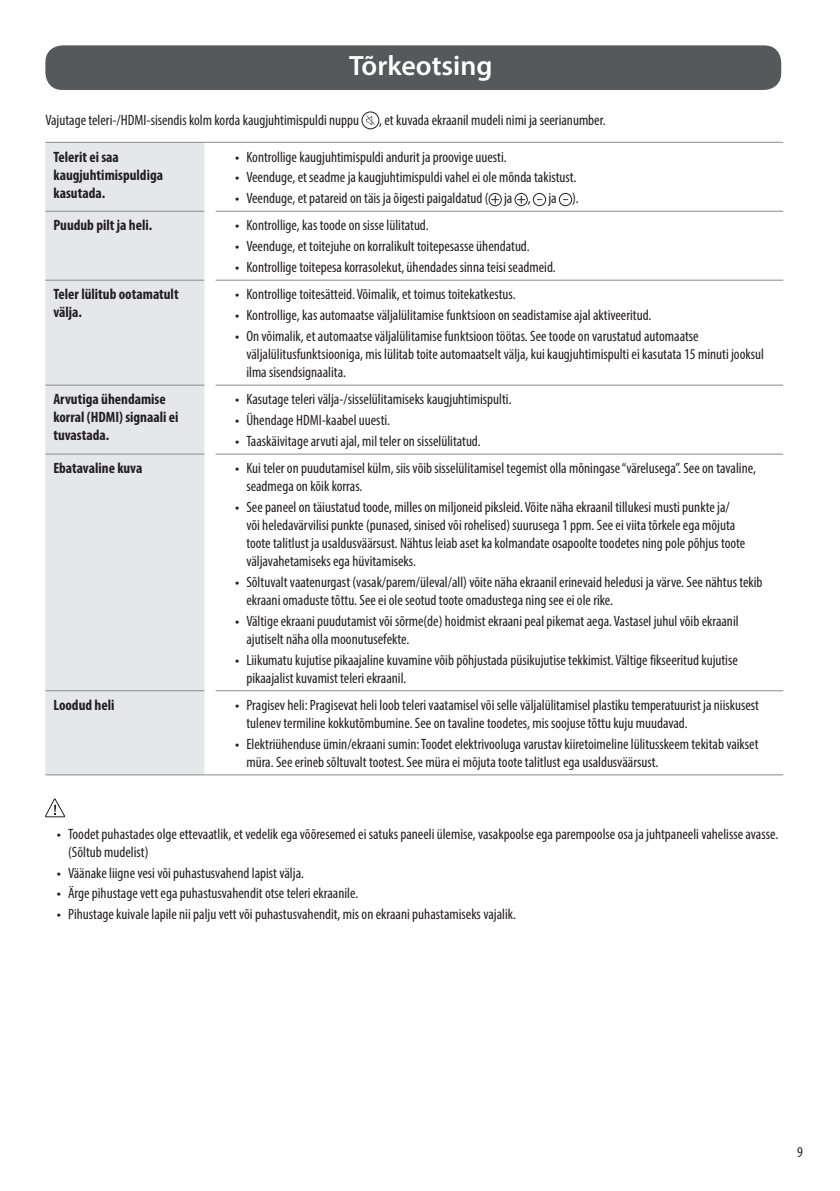
<style>
.page{position:relative;width:840px;height:1191px;background:#fff}
.page>*{position:absolute;margin:0;border:0;box-sizing:border-box;transform-origin:0 0}
.t1{font:600 28px "Myriad Pro";color:#fff}
.Body{font:condensed 15px/18px "Myriad Pro";color:#231f20}
.Body_Bold{font:700 condensed 15px/18px "Myriad Pro";color:#231f20}
.s1{font-family:"LG Smart";font-stretch:normal}
</style>
<div class="page">
<div style="left:45px;top:45px;width:735px;height:45px;background:#57585a;border-radius:17px"></div>
<div style="left:361px;top:112px;width:18px;height:17px;border:1px solid #231f20;border-radius:50%"></div>
<svg style="left:366px;top:116px;width:8px;height:9px"></svg>
<div style="left:45px;top:143px;width:159px;height:631px;background:#e6e7e9"></div>
<hr style="left:45px;top:211px;width:159px;height:1px;background:#87898c">
<hr style="left:215px;top:211px;width:567px;height:1px;background:#87898c">
<hr style="left:45px;top:280px;width:159px;height:1px;background:#87898c">
<hr style="left:215px;top:280px;width:567px;height:1px;background:#87898c">
<hr style="left:45px;top:385px;width:159px;height:1px;background:#87898c">
<hr style="left:215px;top:385px;width:567px;height:1px;background:#87898c">
<hr style="left:45px;top:454px;width:159px;height:1px;background:#87898c">
<hr style="left:215px;top:454px;width:567px;height:1px;background:#87898c">
<hr style="left:45px;top:690px;width:159px;height:1px;background:#87898c">
<hr style="left:215px;top:690px;width:567px;height:1px;background:#87898c">
<hr style="left:45px;top:142px;width:159px;height:1px;background:#87898c">
<hr style="left:215px;top:142px;width:567px;height:1px;background:#87898c">
<hr style="left:45px;top:774px;width:159px;height:1px;background:#87898c">
<hr style="left:215px;top:774px;width:567px;height:1px;background:#87898c">
<svg style="left:491px;top:196px;width:8px;height:8px"></svg>
<div style="left:488px;top:193px;width:13px;height:13px;border:1px solid #231f20;border-radius:50%"></div>
<svg style="left:517px;top:196px;width:8px;height:8px"></svg>
<div style="left:514px;top:193px;width:13px;height:13px;border:1px solid #231f20;border-radius:50%"></div>
<div style="left:532px;top:193px;width:13px;height:13px;border:1px solid #231f20;border-radius:50%"></div>
<div style="left:558px;top:193px;width:13px;height:13px;border:1px solid #231f20;border-radius:50%"></div>
<svg style="left:45px;top:798px;width:20px;height:19px"></svg>
<p class="t1" style="left:349px;top:48px;width:145px">Tõrkeotsing</p>
<p class="Body" style="left:45px;top:111px;width:315px">Vajutage teleri-/HDMI-sisendis kolm korda kaugjuhtimispuldi nuppu</p>
<p class="Body" style="left:379px;top:111px;width:228px">, et kuvada ekraanil mudeli nimi ja seerianumber.</p>
<p class="Body_Bold" style="left:53px;top:147px;width:111px">Telerit ei saa kaugjuhtimispuldiga kasutada.</p>
<p class="Body" style="left:235px;top:147px;width:273px"><span class="s1">•</span> Kontrollige kaugjuhtimispuldi andurit ja proovige uuesti.</p>
<p class="Body" style="left:235px;top:168px;width:343px"><span class="s1">•</span> Veenduge, et seadme ja kaugjuhtimispuldi vahel ei ole mõnda takistust.</p>
<p class="Body" style="left:235px;top:189px;width:345px"><span class="s1">•</span> Veenduge, et patareid on täis ja õigesti paigaldatud ( ja , ja ).</p>
<p class="Body_Bold" style="left:53px;top:216px;width:100px">Puudub pilt ja heli.</p>
<p class="Body" style="left:235px;top:216px;width:195px"><span class="s1">•</span> Kontrollige, kas toode on sisse lülitatud.</p>
<p class="Body" style="left:235px;top:237px;width:296px"><span class="s1">•</span> Veenduge, et toitejuhe on korralikult toitepesasse ühendatud.</p>
<p class="Body" style="left:235px;top:258px;width:322px"><span class="s1">•</span> Kontrollige toitepesa korrasolekut, ühendades sinna teisi seadmeid.</p>
<p class="Body_Bold" style="left:53px;top:285px;width:127px">Teler lülitub ootamatult välja.</p>
<p class="Body" style="left:235px;top:285px;width:282px"><span class="s1">•</span> Kontrollige toitesätteid. Võimalik, et toimus toitekatkestus.</p>
<p class="Body" style="left:235px;top:306px;width:417px"><span class="s1">•</span> Kontrollige, kas automaatse väljalülitamise funktsioon on seadistamise ajal aktiveeritud.</p>
<p class="Body" style="left:246px;top:327px;width:518px;text-indent:-11px"><span class="s1">•</span> On võimalik, et automaatse väljalülitamise funktsioon töötas. See toode on varustatud automaatse väljalülitusfunktsiooniga, mis lülitab toite automaatselt välja, kui kaugjuhtimispulti ei kasutata 15 minuti jooksul ilma sisendsignaalita.</p>
<p class="Body_Bold" style="left:53px;top:390px;width:127px">Arvutiga ühendamise korral (HDMI) signaali ei tuvastada.</p>
<p class="Body" style="left:235px;top:390px;width:278px"><span class="s1">•</span> Kasutage teleri välja-/sisselülitamiseks kaugjuhtimispulti.</p>
<p class="Body" style="left:235px;top:411px;width:156px"><span class="s1">•</span> Ühendage HDMI-kaabel uuesti.</p>
<p class="Body" style="left:235px;top:432px;width:247px"><span class="s1">•</span> Taaskäivitage arvuti ajal, mil teler on sisselülitatud.</p>
<p class="Body_Bold" style="left:53px;top:459px;width:90px">Ebatavaline kuva</p>
<p class="Body" style="left:246px;top:459px;width:511px;text-indent:-11px"><span class="s1">•</span> Kui teler on puudutamisel külm, siis võib sisselülitamisel tegemist olla mõningase “värelusega”. See on tavaline, seadmega on kõik korras.</p>
<p class="Body" style="left:246px;top:498px;width:500px;text-indent:-11px"><span class="s1">•</span> See paneel on täiustatud toode, milles on miljoneid piksleid. Võite näha ekraanil tillukesi musti punkte ja/ või heledavärvilisi punkte (punased, sinised või rohelised) suurusega 1 ppm. See ei viita tõrkele ega mõjuta toote talitlust ja usaldusväärsust. Nähtus leiab aset ka kolmandate osapoolte toodetes ning pole põhjus toote väljavahetamiseks ega hüvitamiseks.</p>
<p class="Body" style="left:246px;top:573px;width:517px;text-indent:-11px"><span class="s1">•</span> Sõltuvalt vaatenurgast (vasak/parem/üleval/all) võite näha ekraanil erinevaid heledusi ja värve. See nähtus tekib ekraani omaduste tõttu. See ei ole seotud toote omadustega ning see ei ole rike.</p>
<p class="Body" style="left:246px;top:612px;width:493px;text-indent:-11px"><span class="s1">•</span> Vältige ekraani puudutamist või sõrme(de) hoidmist ekraani peal pikemat aega. Vastasel juhul võib ekraanil ajutiselt näha olla moonutusefekte.</p>
<p class="Body" style="left:246px;top:650px;width:492px;text-indent:-11px"><span class="s1">•</span> Liikumatu kujutise pikaajaline kuvamine võib põhjustada püsikujutise tekkimist. Vältige fikseeritud kujutise pikaajalist kuvamist teleri ekraanil.</p>
<p class="Body_Bold" style="left:53px;top:695px;width:63px">Loodud heli</p>
<p class="Body" style="left:246px;top:696px;width:514px;text-indent:-11px"><span class="s1">•</span> Pragisev heli: Pragisevat heli loob teleri vaatamisel või selle väljalülitamisel plastiku temperatuurist ja niiskusest tulenev termiline kokkutõmbumine. See on tavaline toodetes, mis soojuse tõttu kuju muudavad.</p>
<p class="Body" style="left:246px;top:734px;width:513px;text-indent:-11px"><span class="s1">•</span> Elektriühenduse ümin/ekraani sumin: Toodet elektrivooluga varustav kiiretoimeline lülitusskeem tekitab vaikset müra. See erineb sõltuvalt tootest. See müra ei mõjuta toote talitlust ega usaldusväärsust.</p>
<p class="Body" style="left:68px;top:824px;width:711px;text-indent:-11px"><span class="s1">•</span> Toodet puhastades olge ettevaatlik, et vedelik ega võõresemed ei satuks paneeli ülemise, vasakpoolse ega parempoolse osa ja juhtpaneeli vahelisse avasse. (Sõltub mudelist)</p>
<p class="Body" style="left:57px;top:863px;width:249px"><span class="s1">•</span> Väänake liigne vesi või puhastusvahend lapist välja.</p>
<p class="Body" style="left:57px;top:884px;width:303px"><span class="s1">•</span> Ärge pihustage vett ega puhastusvahendit otse teleri ekraanile.</p>
<p class="Body" style="left:57px;top:905px;width:460px"><span class="s1">•</span> Pihustage kuivale lapile nii palju vett või puhastusvahendit, mis on ekraani puhastamiseks vajalik.</p>
<p class="Body" style="left:796px;top:1142px;width:7px">9</p>
</div>
